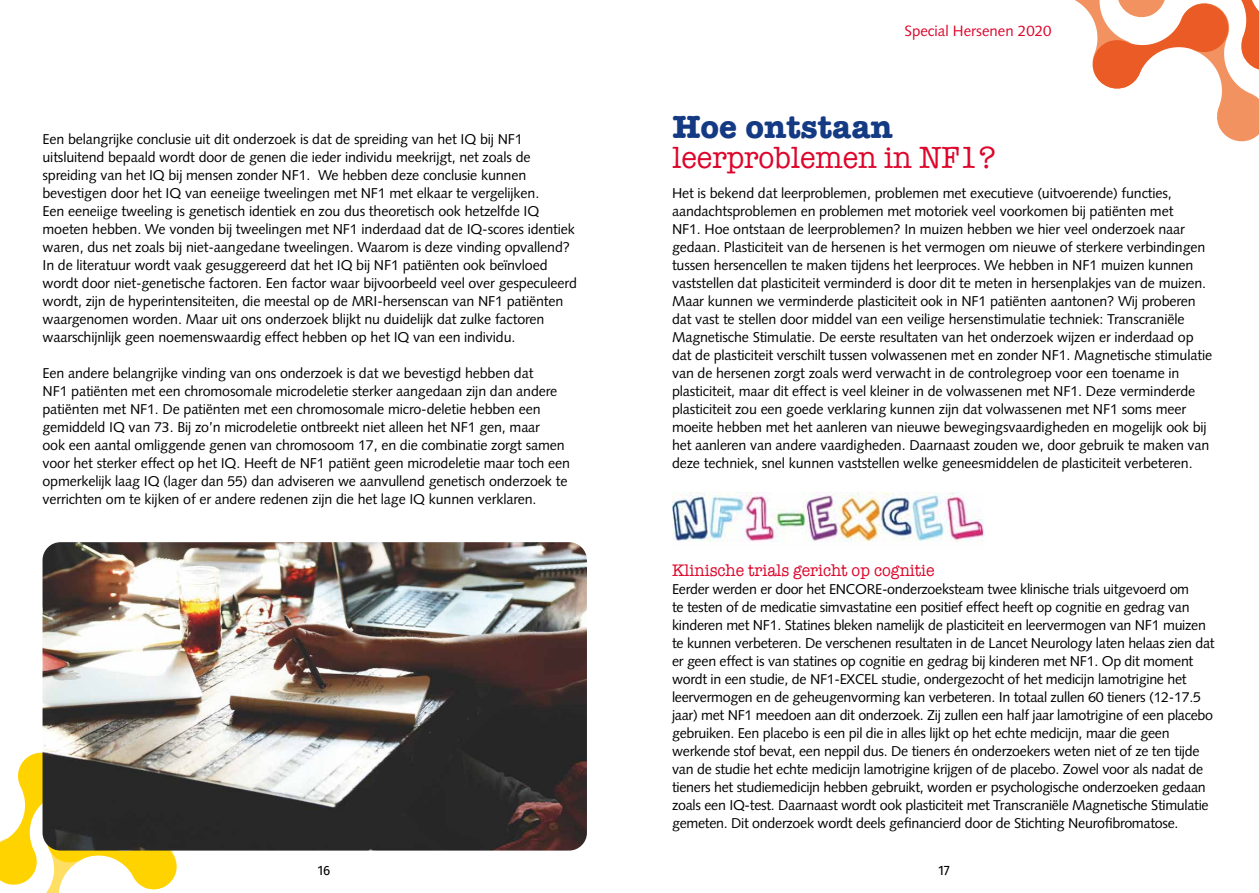
<style>
.page{position:relative;width:1259px;height:893px;background:#fff}
.page>*{position:absolute;margin:0;border:0;box-sizing:border-box;transform-origin:0 0}
.t1{font:700 33px "American Typewriter";color:#143a84}
.t2{font:31.5px "American Typewriter";color:#dd052b;scale:.93 1}
.t3{font:17.25px "American Typewriter";color:#dd052b;scale:.93 1}
.t4{font:15px "Syntax LT Std";color:#dd052b}
.t5{font:14.25px/18px "Syntax LT Std";letter-spacing:-.01em;color:#000}
.t6{font:13.5px "Fira Sans";color:#000}
</style>
<div class="page">
<svg style="left:1075px;top:0;width:184px;height:142px"></svg>
<svg style="left:0;top:751px;width:177px;height:142px"></svg>
<img style="left:672px;top:492px;width:312px;height:50px">
<img style="left:43px;top:542px;width:544px;height:309px">
<p class="t5" style="left:43px;top:130px;width:536px">Een belangrijke conclusie uit dit onderzoek is dat de spreiding van het IQ bij NF1 uitsluitend bepaald wordt door de genen die ieder individu meekrijgt, net zoals de spreiding van het IQ bij mensen zonder NF1. We hebben deze conclusie kunnen bevestigen door het IQ van eeneiige tweelingen met NF1 met elkaar te vergelijken.<br>Een eeneiige tweeling is genetisch identiek en zou dus theoretisch ook hetzelfde IQ moeten hebben. We vonden bij tweelingen met NF1 inderdaad dat de IQ-scores identiek waren, dus net zoals bij niet-aangedane tweelingen. Waarom is deze vinding opvallend?<br>In de literatuur wordt vaak gesuggereerd dat het IQ bij NF1 patiënten ook beïnvloed wordt door niet-genetische factoren. Een factor waar bijvoorbeeld veel over gespeculeerd wordt, zijn de hyperintensiteiten, die meestal op de MRI-hersenscan van NF1 patiënten waargenomen worden. Maar uit ons onderzoek blijkt nu duidelijk dat zulke factoren waarschijnlijk geen noemenswaardig effect hebben op het IQ van een individu.</p>
<p class="t5" style="left:43px;top:364px;width:529px">Een andere belangrijke vinding van ons onderzoek is dat we bevestigd hebben dat<br>NF1 patiënten met een chromosomale microdeletie sterker aangedaan zijn dan andere patiënten met NF1. De patiënten met een chromosomale micro-deletie hebben een gemiddeld IQ van 73. Bij zo’n microdeletie ontbreekt niet alleen het NF1 gen, maar<br>ook een aantal omliggende genen van chromosoom 17, en die combinatie zorgt samen voor het sterker effect op het IQ. Heeft de NF1 patiënt geen microdeletie maar toch een opmerkelijk laag IQ (lager dan 55) dan adviseren we aanvullend genetisch onderzoek te verrichten om te kijken of er andere redenen zijn die het lage IQ kunnen verklaren.</p>
<p class="t4" style="left:904px;top:22px;width:148px">Special Hersenen 2020</p>
<h1 class="t1" style="left:672px;top:99px;width:222px">Hoe ontstaan</h1>
<h2 class="t2" style="left:672px;top:134px;width:349px">leerproblemen in NF1?</h2>
<p class="t5" style="left:672px;top:184px;width:541px">Het is bekend dat leerproblemen, problemen met executieve (uitvoerende) functies, aandachtsproblemen en problemen met motoriek veel voorkomen bij patiënten met<br>NF1. Hoe ontstaan de leerproblemen? In muizen hebben we hier veel onderzoek naar gedaan. Plasticiteit van de hersenen is het vermogen om nieuwe of sterkere verbindingen tussen hersencellen te maken tijdens het leerproces. We hebben in NF1 muizen kunnen vaststellen dat plasticiteit verminderd is door dit te meten in hersenplakjes van de muizen.<br>Maar kunnen we verminderde plasticiteit ook in NF1 patiënten aantonen? Wij proberen dat vast te stellen door middel van een veilige hersenstimulatie techniek: Transcraniële Magnetische Stimulatie. De eerste resultaten van het onderzoek wijzen er inderdaad op dat de plasticiteit verschilt tussen volwassenen met en zonder NF1. Magnetische stimulatie van de hersenen zorgt zoals werd verwacht in de controlegroep voor een toename in plasticiteit, maar dit effect is veel kleiner in de volwassenen met NF1. Deze verminderde plasticiteit zou een goede verklaring kunnen zijn dat volwassenen met NF1 soms meer moeite hebben met het aanleren van nieuwe bewegingsvaardigheden en mogelijk ook bij het aanleren van andere vaardigheden. Daarnaast zouden we, door gebruik te maken van deze techniek, snel kunnen vaststellen welke geneesmiddelen de plasticiteit verbeteren.</p>
<p class="t3" style="left:672px;top:557px;width:284px">Klinische trials gericht op cognitie</p>
<p class="t5" style="left:672px;top:580px;width:544px">Eerder werden er door het ENCORE-onderzoeksteam twee klinische trials uitgevoerd om<br>te testen of de medicatie simvastatine een positief effect heeft op cognitie en gedrag van kinderen met NF1. Statines bleken namelijk de plasticiteit en leervermogen van NF1 muizen te kunnen verbeteren. De verschenen resultaten in de Lancet Neurology laten helaas zien dat er geen effect is van statines op cognitie en gedrag bij kinderen met NF1. Op dit moment wordt in een studie, de NF1-EXCEL studie, ondergezocht of het medicijn lamotrigine het leervermogen en de geheugenvorming kan verbeteren. In totaal zullen 60 tieners (12-17.5 jaar) met NF1 meedoen aan dit onderzoek. Zij zullen een half jaar lamotrigine of een placebo gebruiken. Een placebo is een pil die in alles lijkt op het echte medicijn, maar die geen werkende stof bevat, een neppil dus. De tieners én onderzoekers weten niet of ze ten tijde van de studie het echte medicijn lamotrigine krijgen of de placebo. Zowel voor als nadat de tieners het studiemedicijn hebben gebruikt, worden er psychologische onderzoeken gedaan zoals een IQ-test. Daarnaast wordt ook plasticiteit met Transcraniële Magnetische Stimulatie gemeten. Dit onderzoek wordt deels gefinancierd door de Stichting Neurofibromatose.</p>
<p class="t6" style="left:318px;top:861px;width:14px">16</p>
<p class="t6" style="left:938px;top:861px;width:13px">17</p>
</div>
